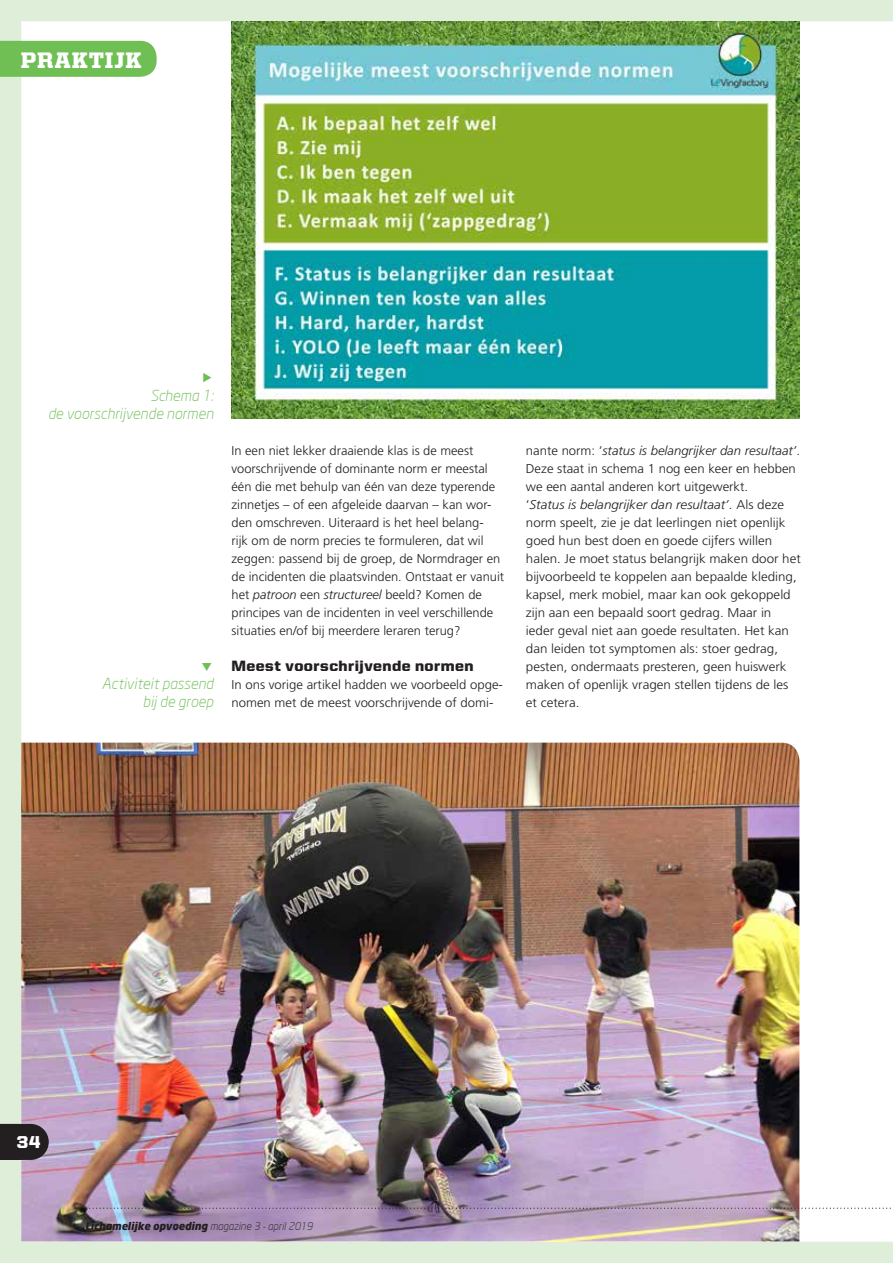
<style>
.page{position:relative;width:893px;height:1263px;background:#dfeed8}
.page>*{position:absolute;margin:0;border:0;box-sizing:border-box;transform-origin:0 0}
.t1{font:900 22.5px "United Serif Reg";letter-spacing:.035em;color:#fff}
.t2{font:900 17.25px "United Sans Reg";color:#fff}
.t3{font:italic 300 15px/18px "Neo Sans";color:#6fbf54;text-align:right}
.t4{font:900 15px "United Sans Reg";letter-spacing:.03em;color:#231f20}
.t5{font:300 12.75px/18px "Frutiger LT Std";color:#231f20}
.t6{font:italic 900 10.5px "Neo Sans";color:#231f20}
.s1{font-style:italic}
.s2{font-weight:300}
</style>
<div class="page">
<div style="left:21px;top:21px;width:872px;height:1221px;background:#fff"></div>
<div style="left:0;top:41px;width:157px;height:36px;background:#6fbf54"></div>
<img style="left:232px;top:21px;width:567px;height:398px">
<img style="left:21px;top:743px;width:778px;height:498px">
<svg style="left:0;top:1124px;width:49px;height:36px"></svg>
<svg style="left:85px;top:1207px;width:808px;height:2px"></svg>
<svg style="left:202px;top:662px;width:10px;height:9px"></svg>
<svg style="left:203px;top:372px;width:9px;height:10px"></svg>
<h1 class="t1" style="left:21px;top:48px;width:122px">PRAKTIJK</h1>
<p class="t3" style="left:48px;top:386px;width:167px">Schema 1:<br>de voorschrijvende normen</p>
<p class="t3" style="left:102px;top:674px;width:113px">Activiteit passend bij de groep</p>
<p class="t5" style="left:232px;top:441px;width:274px">In een niet lekker draaiende klas is de meest voorschrijvende of dominante norm er meestal één die met behulp van één van deze typerende zinnetjes – of een afgeleide daarvan – kan wor&shy;den omschreven. Uiteraard is het heel belang-<br>rijk om de norm precies te formuleren, dat wil zeggen: passend bij de groep, de Normdrager en de incidenten die plaatsvinden. Ontstaat er vanuit het <span class="s1">patroon</span> een <span class="s1">structureel</span> beeld? Komen de principes van de incidenten in veel verschillende situaties en/of bij meerdere leraren terug?</p>
<p class="t4" style="left:232px;top:657px;width:244px">Meest voorschrijvende normen</p>
<p class="t5" style="left:232px;top:675px;width:273px">In ons vorige artikel hadden we voorbeeld opge&shy;nomen met de meest voorschrijvende of domi-</p>
<p class="t5" style="left:526px;top:441px;width:276px">nante norm: ‘<span class="s1">status is belangrijker dan resultaat’</span>.<br>Deze staat in schema 1 nog een keer en hebben we een aantal anderen kort uitgewerkt.<br>‘<span class="s1">Status is belangrijker dan resultaat’</span>. Als deze norm speelt, zie je dat leerlingen niet openlijk goed hun best doen en goede cijfers willen halen. Je moet status belangrijk maken door het bijvoorbeeld te koppelen aan bepaalde kleding, kapsel, merk mobiel, maar kan ook gekoppeld zijn aan een bepaald soort gedrag. Maar in ieder geval niet aan goede resultaten. Het kan dan leiden tot symptomen als: stoer gedrag, pesten, ondermaats presteren, geen huiswerk maken of openlijk vragen stellen tijdens de les et cetera.</p>
<h2 class="t2" style="left:17px;top:1133px;width:25px">34</h2>
<p class="t6" style="left:85px;top:1219px;width:229px">Lichamelijke opvoeding <span class="s2">magazine 3 - april 2019</span></p>
</div>
